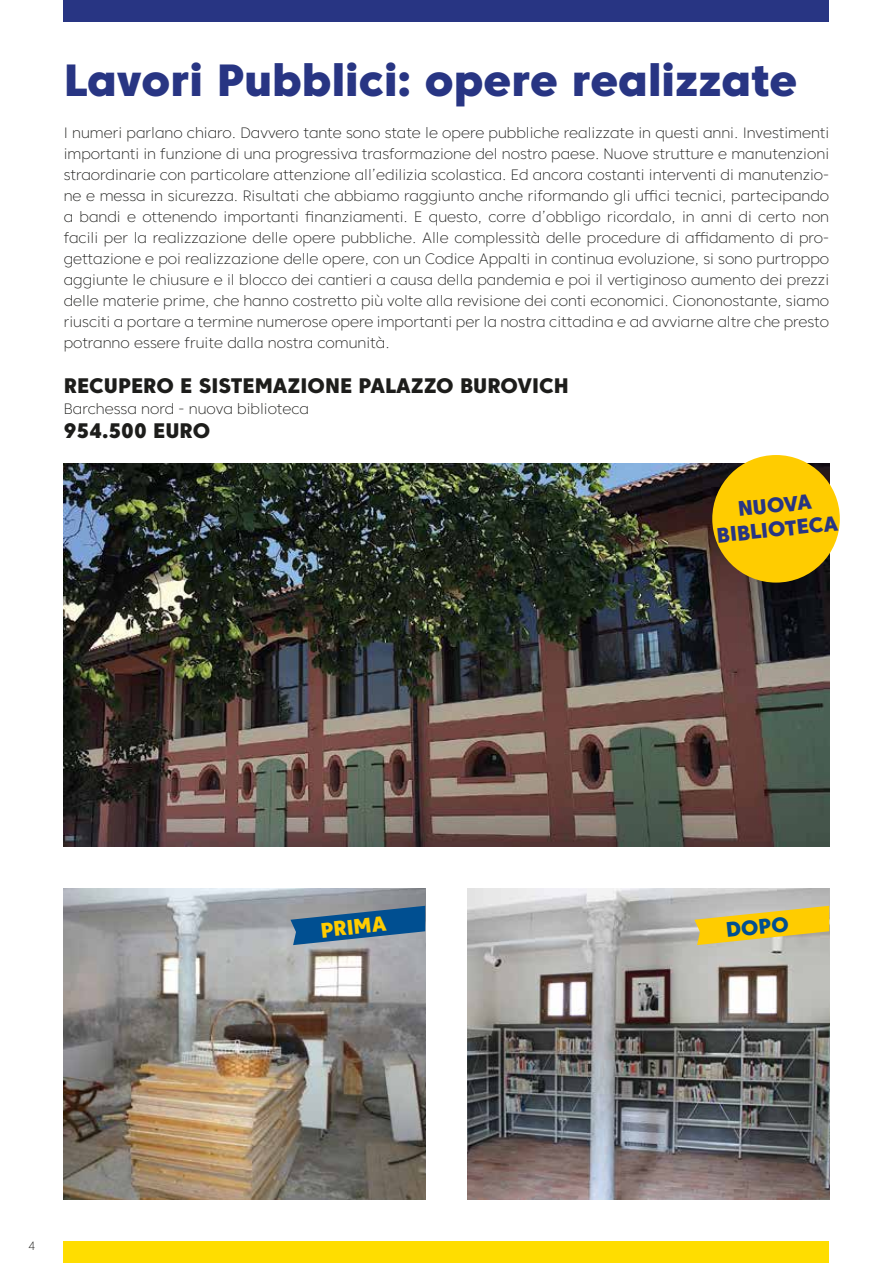
<style>
.page{position:relative;width:893px;height:1263px;background:#fff}
.page>*{position:absolute;margin:0;border:0;box-sizing:border-box;transform-origin:0 0}
.t1{font:800 45px "Core Sans C 85";color:#283583}
.t2{font:800 21px "Core Sans C 85";color:#1d1d1b}
.t3{font:800 21px/24px "Core Sans C 85";color:#283583;text-align:center}
.t4{font:800 21px "Core Sans C 85";color:#fc0}
.t5{font:800 21px "Core Sans C 85";color:#004f91}
.t6{font:200 15px/21px "Core Sans C 25";color:#1d1d1b;text-align:justify}
.t7{font:200 12px "Core Sans C 25";color:#1d1d1b}
</style>
<div class="page">
<div style="left:64px;top:0;width:765px;height:21px;background:#283583"></div>
<div style="left:64px;top:1242px;width:765px;height:21px;background:#fd0"></div>
<img style="left:64px;top:463px;width:765px;height:383px">
<img style="left:64px;top:889px;width:361px;height:310px">
<img style="left:468px;top:889px;width:361px;height:310px">
<div style="left:712px;top:455px;width:128px;height:128px;background:#fc0;border-radius:50%"></div>
<svg style="left:290px;top:906px;width:135px;height:39px"></svg>
<svg style="left:694px;top:906px;width:135px;height:39px"></svg>
<h1 class="t1" style="left:64px;top:52px;width:735px">Lavori Pubblici: opere realizzate</h1>
<p class="t6" style="left:64px;top:122px;width:767px">I numeri parlano chiaro. Davvero tante sono state le opere pubbliche realizzate in questi anni. Investimenti importanti in funzione di una progressiva trasformazione del nostro paese. Nuove strutture e manutenzioni straordinarie con particolare attenzione all’edilizia scolastica. Ed ancora costanti interventi di manutenzio&shy;ne e messa in sicurezza. Risultati che abbiamo raggiunto anche riformando gli uffici tecnici, partecipando a bandi e ottenendo importanti finanziamenti. E questo, corre d’obbligo ricordalo, in anni di certo non facili per la realizzazione delle opere pubbliche. Alle complessità delle procedure di affidamento di pro&shy;gettazione e poi realizzazione delle opere, con un Codice Appalti in continua evoluzione, si sono purtroppo aggiunte le chiusure e il blocco dei cantieri a causa della pandemia e poi il vertiginoso aumento dei prezzi delle materie prime, che hanno costretto più volte alla revisione dei conti economici. Ciononostante, siamo riusciti a portare a termine numerose opere importanti per la nostra cittadina e ad avviarne altre che presto potranno essere fruite dalla nostra comunità.</p>
<h2 class="t2" style="left:64px;top:372px;width:507px">RECUPERO E SISTEMAZIONE PALAZZO BUROVICH</h2>
<p class="t6" style="left:64px;top:398px;width:247px">Barchessa nord - nuova biblioteca</p>
<h2 class="t2" style="left:64px;top:417px;width:148px">954.500 EURO</h2>
<h2 class="t3" style="left:713px;top:499px;width:123px;rotate:-6deg">NUOVA<br>BIBLIOTECA</h2>
<p class="t7" style="left:28px;top:1238px;width:8px">4</p>
<h2 class="t4" style="left:319px;top:917px;width:68px;rotate:-6deg">PRIMA</h2>
<h2 class="t5" style="left:725px;top:917px;width:65px;rotate:-6deg">DOPO</h2>
</div>
